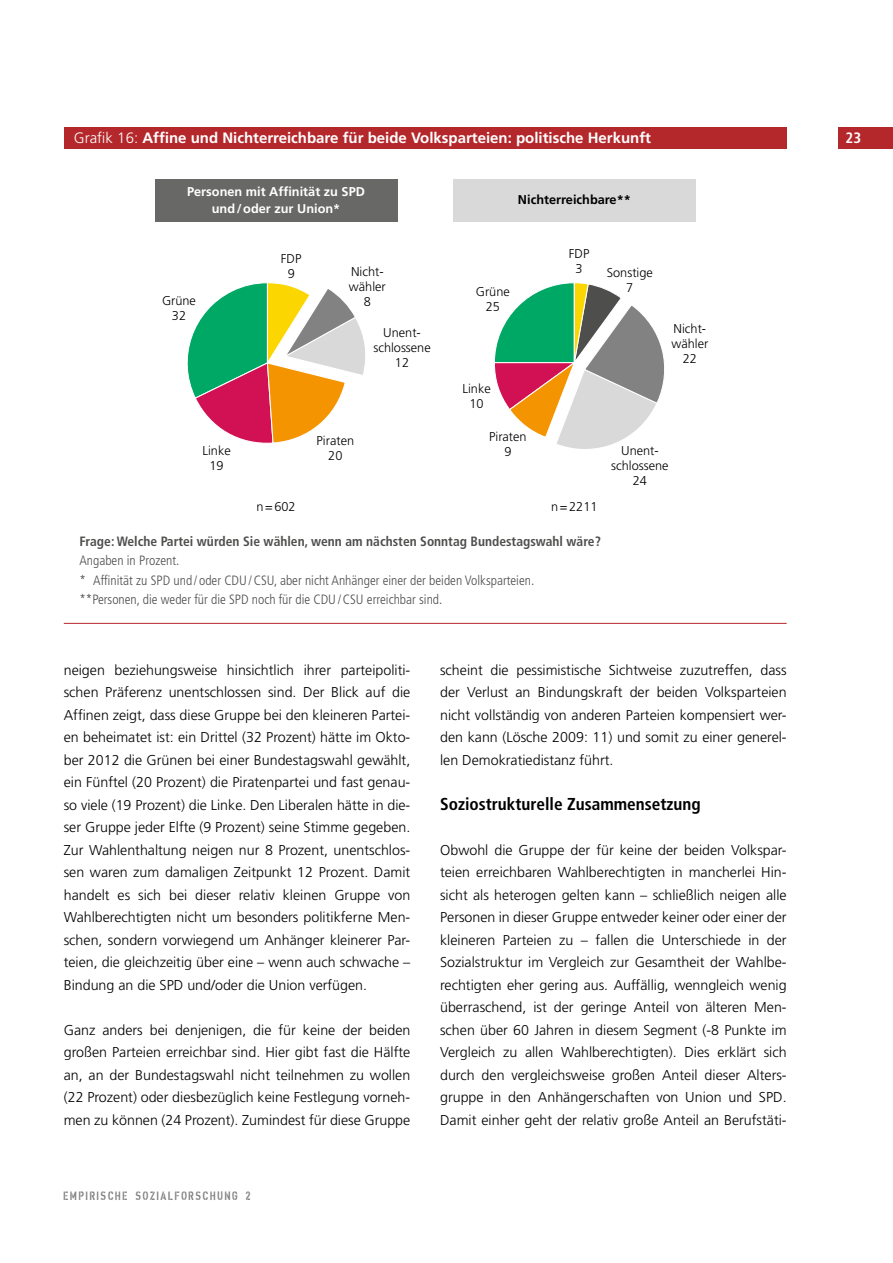
<style>
.page{position:relative;width:893px;height:1263px;background:#fff}
.page>*{position:absolute;margin:0;border:0;box-sizing:border-box;transform-origin:0 0}
.t1{font:700 condensed 17.25px "Frutiger";color:#000}
.t2{font:700 15px "Frutiger";color:#fff}
.t3{font:700 condensed 15px "Frutiger";color:#fff}
.t4{font:300 14.25px/22.5px "Frutiger";color:#000;text-align:justify}
.t5{font:300 condensed 13.5px/19.5px "Frutiger";color:#4e4e4d}
.t6{font:700 condensed 13.5px "Frutiger";color:#4e4e4d}
.t7{font:300 12.75px/15px "Frutiger";color:#000;text-align:center}
.t8{font:700 12.75px/16.5px "Frutiger";color:#fff;text-align:center}
.t9{font:700 12.75px "Frutiger";color:#000}
.t10{font:12px "XXIISTRAIGHT ARMY";letter-spacing:.12em;color:#818281}
.s1{font-weight:300}
</style>
<div class="page">
<div style="left:838px;top:128px;width:55px;height:21px;background:#b4282c"></div>
<hr style="left:64px;top:623px;width:723px;height:1px;background:#b4282c">
<div style="left:64px;top:128px;width:723px;height:21px;background:#b4282c"></div>
<div style="left:155px;top:179px;width:242px;height:43px;background:#686867"></div>
<div style="left:453px;top:179px;width:243px;height:43px;background:#d9d9da"></div>
<svg style="left:494px;top:282px;width:170px;height:167px"></svg>
<svg style="left:187px;top:282px;width:178px;height:162px"></svg>
<p class="t2" style="left:74px;top:129px;width:579px"><span class="s1">Grafik 16:</span> Affine und Nichterreichbare für beide Volksparteien: politische Herkunft</p>
<p class="t8" style="left:187px;top:183px;width:179px">Personen mit Affinität zu SPD und/oder zur Union*</p>
<p class="t9" style="left:518px;top:192px;width:114px">Nichterreichbare**</p>
<p class="t7" style="left:162px;top:293px;width:36px">Grüne<br>32</p>
<p class="t7" style="left:281px;top:251px;width:22px">FDP<br>9</p>
<p class="t7" style="left:349px;top:264px;width:38px">Nicht&shy;wähler<br>8</p>
<p class="t7" style="left:373px;top:325px;width:59px">Unent&shy;schlossene<br>12</p>
<p class="t7" style="left:476px;top:284px;width:36px">Grüne<br>25</p>
<p class="t7" style="left:462px;top:381px;width:30px">Linke<br>10</p>
<p class="t7" style="left:569px;top:246px;width:22px">FDP<br>3</p>
<p class="t7" style="left:489px;top:429px;width:39px">Piraten<br>9</p>
<p class="t7" style="left:202px;top:443px;width:30px">Linke<br>19</p>
<p class="t7" style="left:317px;top:433px;width:39px">Piraten<br>20</p>
<p class="t7" style="left:256px;top:499px;width:41px">n=602</p>
<p class="t7" style="left:551px;top:499px;width:48px">n=2211</p>
<p class="t7" style="left:607px;top:265px;width:48px">Sonstige<br>7</p>
<p class="t7" style="left:671px;top:321px;width:38px">Nicht&shy;wähler<br>22</p>
<p class="t7" style="left:611px;top:443px;width:59px">Unent&shy;schlossene<br>24</p>
<p class="t6" style="left:79px;top:533px;width:523px">Frage: Welche Partei würden Sie wählen, wenn am nächsten Sonntag Bundestagswahl wäre?</p>
<p class="t5" style="left:79px;top:551px;width:456px">Angaben in Prozent.<br>* Affinität zu SPD und / oder CDU/CSU, aber nicht Anhänger einer der beiden Volksparteien. **Personen, die weder für die SPD noch für die CDU/CSU erreichbar sind.</p>
<p class="t4" style="left:64px;top:658px;width:348px">neigen beziehungsweise hinsichtlich ihrer parteipoliti&shy;schen Präferenz unentschlossen sind. Der Blick auf die Affinen zeigt, dass diese Gruppe bei den kleineren Partei&shy;en beheimatet ist: ein Drittel (32 Prozent) hätte im Okto&shy;ber 2012 die Grünen bei einer Bundestagswahl gewählt, ein Fünftel (20 Prozent) die Piratenpartei und fast genau&shy;so viele (19 Prozent) die Linke. Den Liberalen hätte in die&shy;ser Gruppe jeder Elfte (9 Prozent) seine Stimme gegeben.<br>Zur Wahlenthaltung neigen nur 8 Prozent, unentschlos&shy;sen waren zum damaligen Zeitpunkt 12 Prozent. Damit handelt es sich bei dieser relativ kleinen Gruppe von Wahlberechtigten nicht um besonders politikferne Men&shy;schen, sondern vorwiegend um Anhänger kleinerer Par&shy;teien, die gleichzeitig über eine – wenn auch schwache – Bindung an die SPD und/oder die Union verfügen.</p>
<p class="t4" style="left:64px;top:1018px;width:348px">Ganz anders bei denjenigen, die für keine der beiden großen Parteien erreichbar sind. Hier gibt fast die Hälfte an, an der Bundestagswahl nicht teilnehmen zu wollen (22 Prozent) oder diesbezüglich keine Festlegung vorneh&shy;men zu können (24 Prozent). Zumindest für diese Gruppe</p>
<p class="t10" style="left:64px;top:1188px;width:189px">EMPIRISCHE SOZIALFORSCHUNG 2</p>
<p class="t4" style="left:440px;top:658px;width:348px">scheint die pessimistische Sichtweise zuzutreffen, dass der Verlust an Bindungskraft der beiden Volksparteien nicht vollständig von anderen Parteien kompensiert wer&shy;den kann (Lösche 2009: 11) und somit zu einer generel&shy;len Demokratiedistanz führt.</p>
<p class="t1" style="left:440px;top:793px;width:262px">Soziostrukturelle Zusammensetzung</p>
<p class="t4" style="left:440px;top:838px;width:348px">Obwohl die Gruppe der für keine der beiden Volkspar&shy;teien erreichbaren Wahlberechtigten in mancherlei Hin&shy;sicht als heterogen gelten kann – schließlich neigen alle Personen in dieser Gruppe entweder keiner oder einer der kleineren Parteien zu – fallen die Unterschiede in der Sozialstruktur im Vergleich zur Gesamtheit der Wahlbe&shy;rechtigten eher gering aus. Auffällig, wenngleich wenig überraschend, ist der geringe Anteil von älteren Men&shy;schen über 60 Jahren in diesem Segment (-8 Punkte im Vergleich zu allen Wahlberechtigten). Dies erklärt sich durch den vergleichsweise großen Anteil dieser Alters&shy;gruppe in den Anhängerschaften von Union und SPD.<br>Damit einher geht der relativ große Anteil an Berufstäti-</p>
<p class="t3" style="left:846px;top:129px;width:17px">23</p>
</div>
